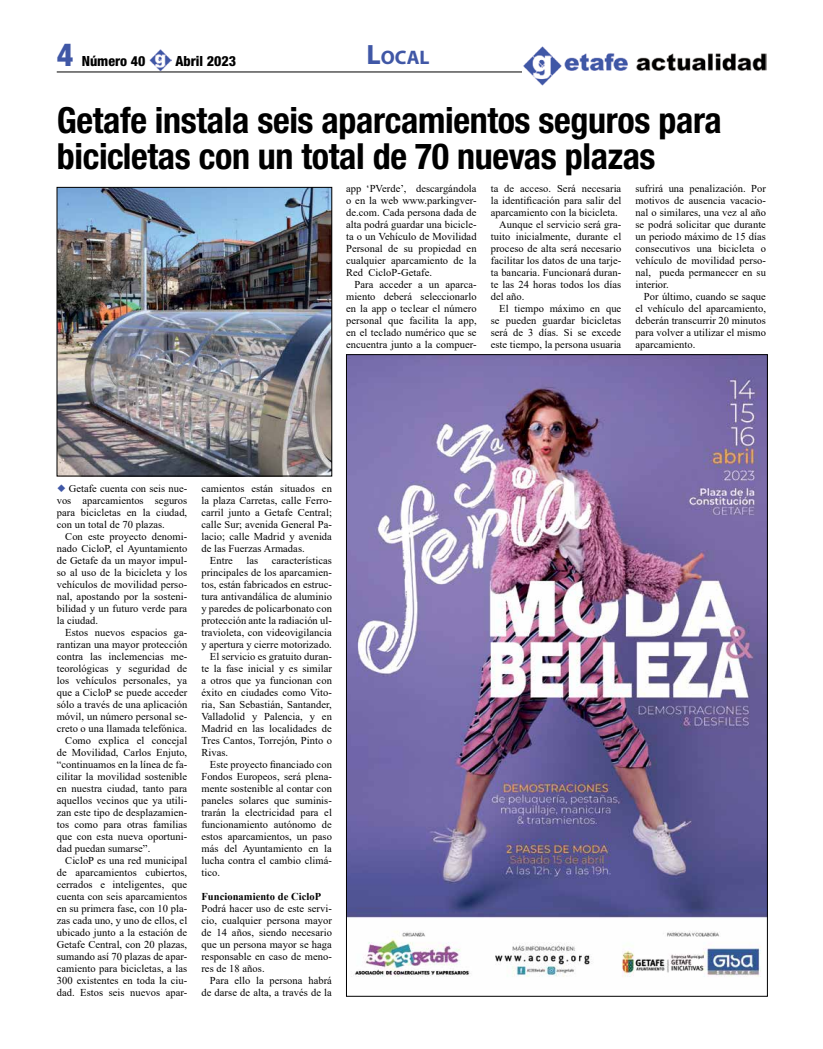
<style>
.page{position:relative;width:823px;height:1049px;background:#fff}
.page>*{position:absolute;margin:0;border:0;box-sizing:border-box;transform-origin:0 0}
.t1{font:700 condensed 36px/36px "Helvetica Neue";letter-spacing:-.01em;color:#000}
.t2{font:800 condensed 32px "Helvetica Neue";color:#4057a6}
.t3{font:700 19.6px "Myriad Pro";color:#4057a6}
.t4{font:800 condensed 14px "Helvetica Neue";color:#000}
.t5{font:10.5px/12px "Times New Roman";letter-spacing:.005em;color:#000;text-align:justify}
.t6{font:700 10.5px "Times New Roman";letter-spacing:.005em;color:#000}
.s1{font-size:28px}
</style>
<div class="page">
<img style="left:149px;top:49px;width:23px;height:22px">
<hr style="left:57px;top:72px;width:708px;height:1px;background:#000">
<img style="left:521px;top:46px;width:244px;height:40px">
<img style="left:59px;top:189px;width:271px;height:285px">
<div style="left:57px;top:187px;width:275px;height:289px;border:1px solid #000"></div>
<img style="left:348px;top:356px;width:417px;height:621px">
<h2 class="t2" style="left:57px;top:34px;width:18px">4</h2>
<h3 class="t4" style="left:82px;top:52px;width:65px">Número 40</h3>
<h3 class="t4" style="left:175px;top:52px;width:62px">Abril 2023</h3>
<h3 class="t3" style="left:366px;top:45px;width:63px"><span class="s1">L</span>OCAL</h3>
<h1 class="t1" style="left:57px;top:102px;width:666px">Getafe instala seis aparcamientos seguros para bicicletas con un total de 70 nuevas plazas</h1>
<p class="t5" style="left:346px;top:182px;width:132px">app ‘PVerde’, descargándola o en la web www.parkingver&shy;de.com. Cada persona dada de alta podrá guardar una bicicle&shy;ta o un Vehículo de Movilidad Personal de su propiedad en cualquier aparcamiento de la Red CicloP-Getafe.</p>
<p class="t5" style="left:346px;top:278px;width:132px;text-indent:9px">Para acceder a un aparca&shy;miento deberá seleccionarlo en la app o teclear el número personal que facilita la app, en el teclado numérico que se encuentra junto a la compuer-</p>
<p class="t5" style="left:490px;top:182px;width:132px">ta de acceso. Será necesaria</p>
<p class="t5" style="left:490px;top:194px;width:132px">la identificación para salir del</p>
<p class="t5" style="left:490px;top:206px;width:128px">aparcamiento con la bicicleta.</p>
<p class="t5" style="left:499px;top:218px;width:123px">Aunque el servicio será gra-</p>
<p class="t5" style="left:490px;top:230px;width:132px">tuito inicialmente, durante el</p>
<p class="t5" style="left:490px;top:242px;width:132px">proceso de alta será necesario</p>
<p class="t5" style="left:490px;top:254px;width:132px">facilitar los datos de una tarje-</p>
<p class="t5" style="left:490px;top:266px;width:132px">ta bancaria. Funcionará duran-</p>
<p class="t5" style="left:490px;top:278px;width:132px">te las 24 horas todos los días</p>
<p class="t5" style="left:490px;top:290px;width:35px">del año.</p>
<p class="t5" style="left:499px;top:302px;width:123px">El tiempo máximo en que</p>
<p class="t5" style="left:490px;top:314px;width:132px">se pueden guardar bicicletas</p>
<p class="t5" style="left:490px;top:326px;width:132px">será de 3 días. Si se excede</p>
<p class="t5" style="left:490px;top:338px;width:132px">este tiempo, la persona usuaria</p>
<p class="t5" style="left:635px;top:182px;width:132px">sufrirá una penalización. Por motivos de ausencia vacacio&shy;nal o similares, una vez al año se podrá solicitar que durante un periodo máximo de 15 días consecutivos una bicicleta o vehículo de movilidad perso&shy;nal, pueda permanecer en su interior.</p>
<p class="t5" style="left:635px;top:290px;width:132px;text-indent:9px">Por último, cuando se saque el vehículo del aparcamiento, deberán transcurrir 20 minutos para volver a utilizar el mismo aparcamiento.</p>
<p class="t5" style="left:57px;top:482px;width:132px;text-indent:12px">Getafe cuenta con seis nue&shy;vos aparcamientos seguros para bicicletas en la ciudad, con un total de 70 plazas.</p>
<p class="t5" style="left:57px;top:530px;width:132px;text-indent:9px">Con este proyecto denomi&shy;nado CicloP, el Ayuntamiento de Getafe da un mayor impul&shy;so al uso de la bicicleta y los vehículos de movilidad perso&shy;nal, apostando por la sosteni&shy;bilidad y un futuro verde para la ciudad.</p>
<p class="t5" style="left:65px;top:626px;width:123px">Estos nuevos espacios ga-</p>
<p class="t5" style="left:57px;top:638px;width:132px">rantizan una mayor protección</p>
<p class="t5" style="left:57px;top:650px;width:132px">contra las inclemencias me-</p>
<p class="t5" style="left:57px;top:662px;width:132px">teorológicas y seguridad de</p>
<p class="t5" style="left:57px;top:674px;width:132px">los vehículos personales, ya</p>
<p class="t5" style="left:57px;top:686px;width:132px">que a CicloP se puede acceder</p>
<p class="t5" style="left:57px;top:698px;width:132px">sólo a través de una aplicación</p>
<p class="t5" style="left:57px;top:710px;width:132px">móvil, un número personal se-</p>
<p class="t5" style="left:57px;top:722px;width:132px">creto o una llamada telefónica.</p>
<p class="t5" style="left:65px;top:734px;width:123px">Como explica el concejal</p>
<p class="t5" style="left:57px;top:746px;width:132px">de Movilidad, Carlos Enjuto,</p>
<p class="t5" style="left:57px;top:758px;width:132px">“continuamos en la línea de fa-</p>
<p class="t5" style="left:57px;top:770px;width:132px">cilitar la movilidad sostenible</p>
<p class="t5" style="left:57px;top:782px;width:132px">en nuestra ciudad, tanto para</p>
<p class="t5" style="left:57px;top:794px;width:132px">aquellos vecinos que ya utili-</p>
<p class="t5" style="left:57px;top:806px;width:132px">zan este tipo de desplazamien-</p>
<p class="t5" style="left:57px;top:818px;width:132px">tos como para otras familias</p>
<p class="t5" style="left:57px;top:830px;width:132px">que con esta nueva oportuni-</p>
<p class="t5" style="left:57px;top:842px;width:95px">dad puedan sumarse”.</p>
<p class="t5" style="left:65px;top:854px;width:123px">CicloP es una red municipal</p>
<p class="t5" style="left:57px;top:866px;width:132px">de aparcamientos cubiertos,</p>
<p class="t5" style="left:57px;top:878px;width:132px">cerrados e inteligentes, que</p>
<p class="t5" style="left:57px;top:890px;width:132px">cuenta con seis aparcamientos</p>
<p class="t5" style="left:57px;top:902px;width:132px">en su primera fase, con 10 pla-</p>
<p class="t5" style="left:57px;top:914px;width:132px">zas cada uno, y uno de ellos, el</p>
<p class="t5" style="left:57px;top:926px;width:132px">ubicado junto a la estación de</p>
<p class="t5" style="left:57px;top:938px;width:132px">Getafe Central, con 20 plazas,</p>
<p class="t5" style="left:57px;top:950px;width:132px">sumando así 70 plazas de apar-</p>
<p class="t5" style="left:57px;top:962px;width:132px">camiento para bicicletas, a las</p>
<p class="t5" style="left:57px;top:974px;width:132px">300 existentes en toda la ciu-</p>
<p class="t5" style="left:57px;top:986px;width:132px">dad. Estos seis nuevos apar-</p>
<p class="t5" style="left:201px;top:482px;width:132px">camientos están situados en</p>
<p class="t5" style="left:201px;top:494px;width:132px">la plaza Carretas, calle Ferro-</p>
<p class="t5" style="left:201px;top:506px;width:132px">carril junto a Getafe Central;</p>
<p class="t5" style="left:201px;top:518px;width:132px">calle Sur; avenida General Pa-</p>
<p class="t5" style="left:201px;top:530px;width:132px">lacio; calle Madrid y avenida</p>
<p class="t5" style="left:201px;top:542px;width:105px">de las Fuerzas Armadas.</p>
<p class="t5" style="left:210px;top:554px;width:24px">Entre</p>
<p class="t5" style="left:246px;top:554px;width:13px">las</p>
<p class="t5" style="left:271px;top:554px;width:62px">características</p>
<p class="t5" style="left:201px;top:566px;width:132px">principales de los aparcamien-</p>
<p class="t5" style="left:201px;top:578px;width:132px">tos, están fabricados en estruc-</p>
<p class="t5" style="left:201px;top:590px;width:132px">tura antivandálica de aluminio</p>
<p class="t5" style="left:201px;top:602px;width:132px">y paredes de policarbonato con</p>
<p class="t5" style="left:201px;top:614px;width:132px">protección ante la radiación ul-</p>
<p class="t5" style="left:201px;top:626px;width:132px">travioleta, con videovigilancia</p>
<p class="t5" style="left:201px;top:638px;width:132px">y apertura y cierre motorizado.</p>
<p class="t5" style="left:210px;top:650px;width:123px">El servicio es gratuito duran-</p>
<p class="t5" style="left:201px;top:662px;width:132px">te la fase inicial y es similar</p>
<p class="t5" style="left:201px;top:674px;width:132px">a otros que ya funcionan con</p>
<p class="t5" style="left:201px;top:686px;width:132px">éxito en ciudades como Vito-</p>
<p class="t5" style="left:201px;top:698px;width:132px">ria, San Sebastián, Santander,</p>
<p class="t5" style="left:201px;top:710px;width:132px">Valladolid y Palencia, y en</p>
<p class="t5" style="left:201px;top:722px;width:132px">Madrid en las localidades de</p>
<p class="t5" style="left:201px;top:734px;width:132px">Tres Cantos, Torrejón, Pinto o</p>
<p class="t5" style="left:201px;top:746px;width:28px">Rivas.</p>
<p class="t5" style="left:210px;top:758px;width:123px">Este proyecto financiado con</p>
<p class="t5" style="left:201px;top:770px;width:132px">Fondos Europeos, será plena-</p>
<p class="t5" style="left:201px;top:782px;width:132px">mente sostenible al contar con</p>
<p class="t5" style="left:201px;top:794px;width:132px">paneles solares que suminis-</p>
<p class="t5" style="left:201px;top:806px;width:132px">trarán la electricidad para el</p>
<p class="t5" style="left:201px;top:818px;width:132px">funcionamiento autónomo de</p>
<p class="t5" style="left:201px;top:830px;width:132px">estos aparcamientos, un paso</p>
<p class="t5" style="left:201px;top:842px;width:132px">más del Ayuntamiento en la</p>
<p class="t5" style="left:201px;top:854px;width:132px">lucha contra el cambio climá-</p>
<p class="t5" style="left:201px;top:866px;width:20px">tico.</p>
<p class="t6" style="left:201px;top:889px;width:121px">Funcionamiento de CicloP</p>
<p class="t5" style="left:201px;top:902px;width:132px">Podrá hacer uso de este servi&shy;cio, cualquier persona mayor de 14 años, siendo necesario que un persona mayor se haga responsable en caso de meno&shy;res de 18 años.</p>
<p class="t5" style="left:201px;top:974px;width:132px;text-align:right">Para ello la persona habrá de darse de alta, a través de la</p>
</div>
